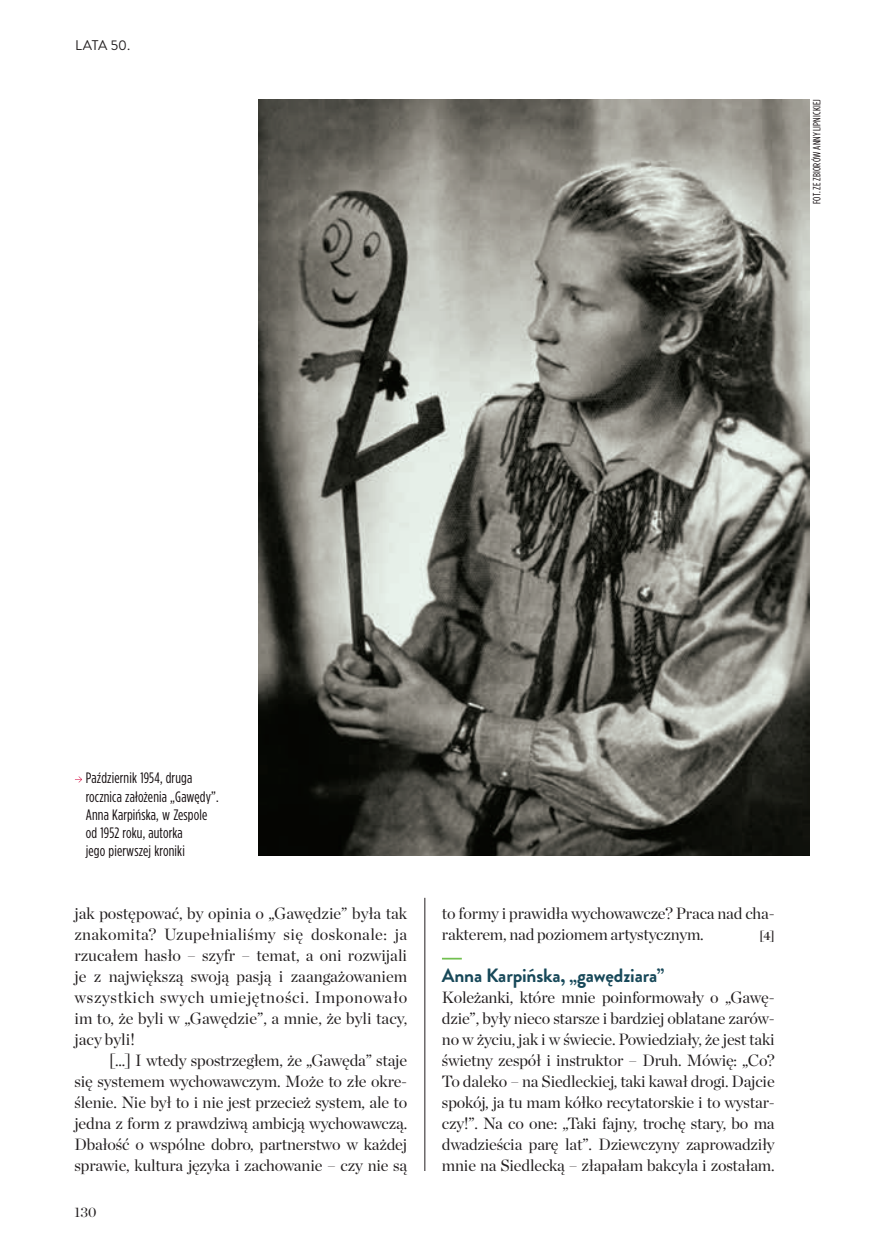
<style>
.page{position:relative;width:874px;height:1241px;background:#fff}
.page>*{position:absolute;margin:0;border:0;box-sizing:border-box;transform-origin:0 0}
.DATA-MIEJSCE_NAD{font:700 19.25px "Brandon Grotesque";letter-spacing:-.01em;color:#174859}
.txt_szeryf{font:16.28px/21px "Chronicle Display";letter-spacing:-.01em;color:#231f20;text-align:justify}
.txt_szeryf_wcięcie{font:16.28px/21px "Chronicle Display";letter-spacing:-.01em;color:#231f20;text-align:justify}
.fotopodpis{font:15.05px/18px "Gotham Condensed";letter-spacing:.01em;color:#110a0c}
.t1{font:14px "Brandon Grotesque";letter-spacing:-.01em;color:#231f20}
.t2{font:14px "Chronicle Display";color:#231f20}
.txt_szeryf_wcięcie-2{font:12.25px "Chronicle Display Semi";color:#231f20}
.fotocredit{font:10.5px "Gotham Condensed";letter-spacing:.01em;color:#110a0c}
</style>
<div class="page">
<hr style="left:441px;top:957px;width:20px;height:2px;background:#72c050">
<img style="left:258px;top:99px;width:551px;height:756px">
<svg style="left:75px;top:776px;width:7px;height:6px"></svg>
<hr style="left:424px;top:897px;width:1px;height:273px;background:#231f20">
<p class="t1" style="left:75px;top:35px;width:57px">LATA 50.</p>
<p class="fotocredit" style="left:810px;top:204px;width:106px;rotate:-90deg">FOT. ZE ZBIORÓW ANNY LIPNICKIEJ</p>
<p class="fotopodpis" style="left:86px;top:768px;width:134px">Październik 1954, druga rocznica założenia „Gawędy”.<br>Anna Karpińska, w Zespole od 1952 roku, autorka<br>jego pierwszej kroniki</p>
<p class="txt_szeryf" style="left:74px;top:901px;width:334px">jak postępować, by opinia o „Gawędzie” była tak znakomita? Uzupełnialiśmy się doskonale: ja rzucałem hasło – szyfr – temat, a oni rozwijali je z największą swoją pasją i zaangażowaniem wszystkich swych umiejętności. Imponowało im to, że byli w „Gawędzie”, a mnie, że byli tacy, jacy byli!</p>
<p class="txt_szeryf_wcięcie" style="left:74px;top:1048px;width:334px;text-indent:35px">[...] I wtedy spostrzegłem, że „Gawęda” staje się systemem wychowawczym. Może to złe okre&shy;ślenie. Nie był to i nie jest przecież system, ale to jedna z form z prawdziwą ambicją wychowawczą.<br>Dbałość o wspólne dobro, partnerstwo w każdej sprawie, kultura języka i zachowanie – czy nie są</p>
<p class="t2" style="left:74px;top:1201px;width:23px">130</p>
<p class="txt_szeryf_wcięcie" style="left:441px;top:901px;width:334px">to formy i prawidła wychowawcze? Praca nad cha&shy;rakterem, nad poziomem artystycznym.</p>
<p class="txt_szeryf_wcięcie-2" style="left:759px;top:925px;width:17px">[4]</p>
<p class="DATA-MIEJSCE_NAD" style="left:441px;top:961px;width:224px">Anna Karpińska, „gawędziara”</p>
<p class="txt_szeryf" style="left:441px;top:985px;width:334px">Koleżanki, które mnie poinformowały o „Gawę&shy;dzie”, były nieco starsze i bardziej oblatane zarów&shy;no w życiu, jak i w świecie. Powiedziały, że jest taki świetny zespół i instruktor – Druh. Mówię: „Co?<br>To daleko – na Siedleckiej, taki kawał drogi. Dajcie spokój, ja tu mam kółko recytatorskie i to wystar&shy;czy!”. Na co one: „Taki fajny, trochę stary, bo ma dwadzieścia parę lat”. Dziewczyny zaprowadziły mnie na Siedlecką – złapałam bakcyla i zostałam.</p>
</div>
